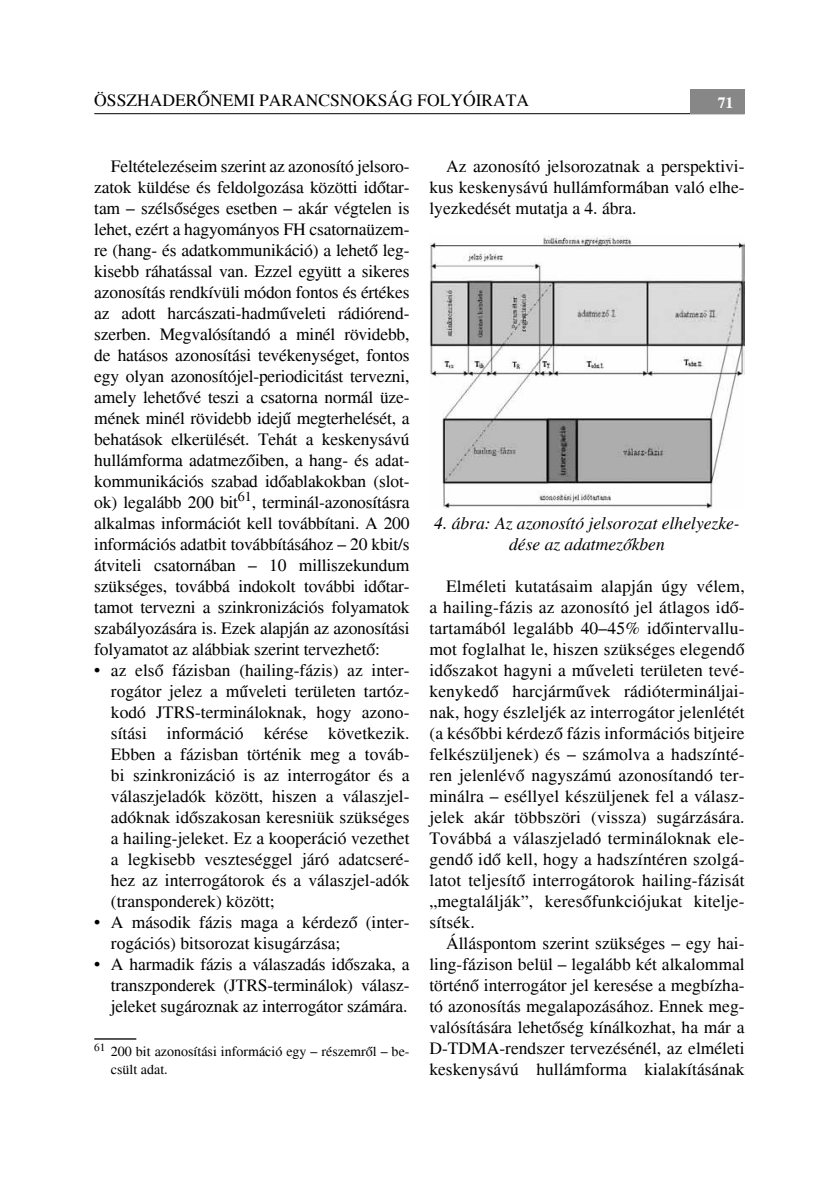
<style>
.page{position:relative;width:834px;height:1181px;background:#fff}
.page>*{position:absolute;margin:0;border:0;box-sizing:border-box;transform-origin:0 0}
.t1{font:17.5px/21px "Times";color:#000;text-align:justify}
.t2{font:italic 17.5px/21px "Times";color:#000;text-align:center}
.t3{font:700 15.75px "Times";color:#fff}
.t4{font:14px/17.5px "Times";color:#000}
</style>
<div class="page">
<hr style="left:94px;top:113px;width:650px;height:1px;background:#000">
<div style="left:690px;top:89px;width:54px;height:25px;background:#868786"></div>
<hr style="left:94px;top:1038px;width:42px;height:1px;background:#000">
<img style="left:429px;top:235px;width:315px;height:273px">
<p class="t1" style="left:94px;top:90px;width:436px">Összhaderőnemi Parancsnokság folyóirata</p>
<p class="t3" style="left:717px;top:93px;width:17px">71</p>
<p class="t1" style="left:94px;top:156px;width:317px;text-indent:17px">Feltételezéseim szerint az azonosító jelsoro&shy;zatok küldése és feldolgozása közötti időtar&shy;tam – szélsőséges esetben – akár végtelen is lehet, ezért a hagyományos FH csatornaüzem&shy;re (hang- és adatkommunikáció) a lehető leg&shy;kisebb ráhatással van. Ezzel együtt a sikeres azonosítás rendkívüli módon fontos és értékes az adott harcászati-hadműveleti rádiórend&shy;szerben. Megvalósítandó a minél rövidebb, de hatásos azonosítási tevékenységet, fontos egy olyan azonosítójel-periodicitást tervezni, amely lehetővé teszi a csatorna normál üze&shy;mének minél rövidebb idejű megterhelését, a behatások elkerülését. Tehát a keskenysávú hullámforma adatmezőiben, a hang- és adat&shy;kommunikációs szabad időablakokban (slot&shy;ok) legalább 200 bit<sup>61</sup>, terminál-azonosításra alkalmas információt kell továbbítani. A 200 információs adatbit továbbításához – 20 kbit/s átviteli csatornában – 10 milliszekundum szükséges, továbbá indokolt további időtar&shy;tamot tervezni a szinkronizációs folyamatok szabályozására is. Ezek alapján az azonosítási folyamatot az alábbiak szerint tervezhető:</p>
<p class="t1" style="left:111px;top:660px;width:300px;text-indent:-17px">• az első fázisban (hailing-fázis) az inter&shy;rogátor jelez a műveleti területen tartóz&shy;kodó JTRS-termináloknak, hogy azono&shy;sítási információ kérése következik.<br>Ebben a fázisban történik meg a továb&shy;bi szinkronizáció is az interrogátor és a válaszjeladók között, hiszen a válaszjel&shy;adóknak időszakosan keresniük szükséges a hailing-jeleket. Ez a kooperáció vezethet a legkisebb veszteséggel járó adatcseré&shy;hez az interrogátorok és a válaszjel-adók (transponderek) között;</p>
<p class="t1" style="left:111px;top:912px;width:298px;text-indent:-17px">• A második fázis maga a kérdező (inter&shy;rogációs) bitsorozat kisugárzása;</p>
<p class="t1" style="left:111px;top:954px;width:300px;text-indent:-17px">• A harmadik fázis a válaszadás időszaka, a transzponderek (JTRS-terminálok) válasz&shy;jeleket sugároznak az interrogátor számára.</p>
<p class="t4" style="left:111px;top:1043px;width:300px;text-indent:-17px"><sup>61</sup> 200 bit azonosítási információ egy – részemről – be&shy;csült adat.</p>
<p class="t1" style="left:429px;top:156px;width:317px;text-indent:17px">Az azonosító jelsorozatnak a perspektivi&shy;kus keskenysávú hullámformában való elhe&shy;lyezkedését mutatja a 4. ábra.</p>
<p class="t2" style="left:434px;top:513px;width:307px">4. ábra: Az azonosító jelsorozat elhelyezke&shy;dése az adatmezőkben</p>
<p class="t1" style="left:429px;top:576px;width:317px;text-indent:17px">Elméleti kutatásaim alapján úgy vélem, a hailing-fázis az azonosító jel átlagos idő&shy;tartamából legalább 40–45% időintervallu&shy;mot foglalhat le, hiszen szükséges elegendő időszakot hagyni a műveleti területen tevé&shy;kenykedő harcjárművek rádiótermináljai&shy;nak, hogy észleljék az interrogátor jelenlétét (a későbbi kérdező fázis információs bitjeire felkészüljenek) és – számolva a hadszínté&shy;ren jelenlévő nagyszámú azonosítandó ter&shy;minálra – eséllyel készüljenek fel a válasz&shy;jelek akár többszöri (vissza) sugárzására.<br>Továbbá a válaszjeladó termináloknak ele&shy;gendő idő kell, hogy a hadszíntéren szolgá&shy;latot teljesítő interrogátorok hailing-fázisát „megtalálják”, keresőfunkciójukat kitelje&shy;sítsék.</p>
<p class="t1" style="left:429px;top:933px;width:317px;text-indent:17px">Álláspontom szerint szükséges – egy hai&shy;ling-fázison belül – legalább két alkalommal történő interrogátor jel keresése a megbízha&shy;tó azonosítás megalapozásához. Ennek meg&shy;valósítására lehetőség kínálkozhat, ha már a D-TDMA-rendszer tervezésénél, az elméleti keskenysávú hullámforma kialakításának</p>
</div>
